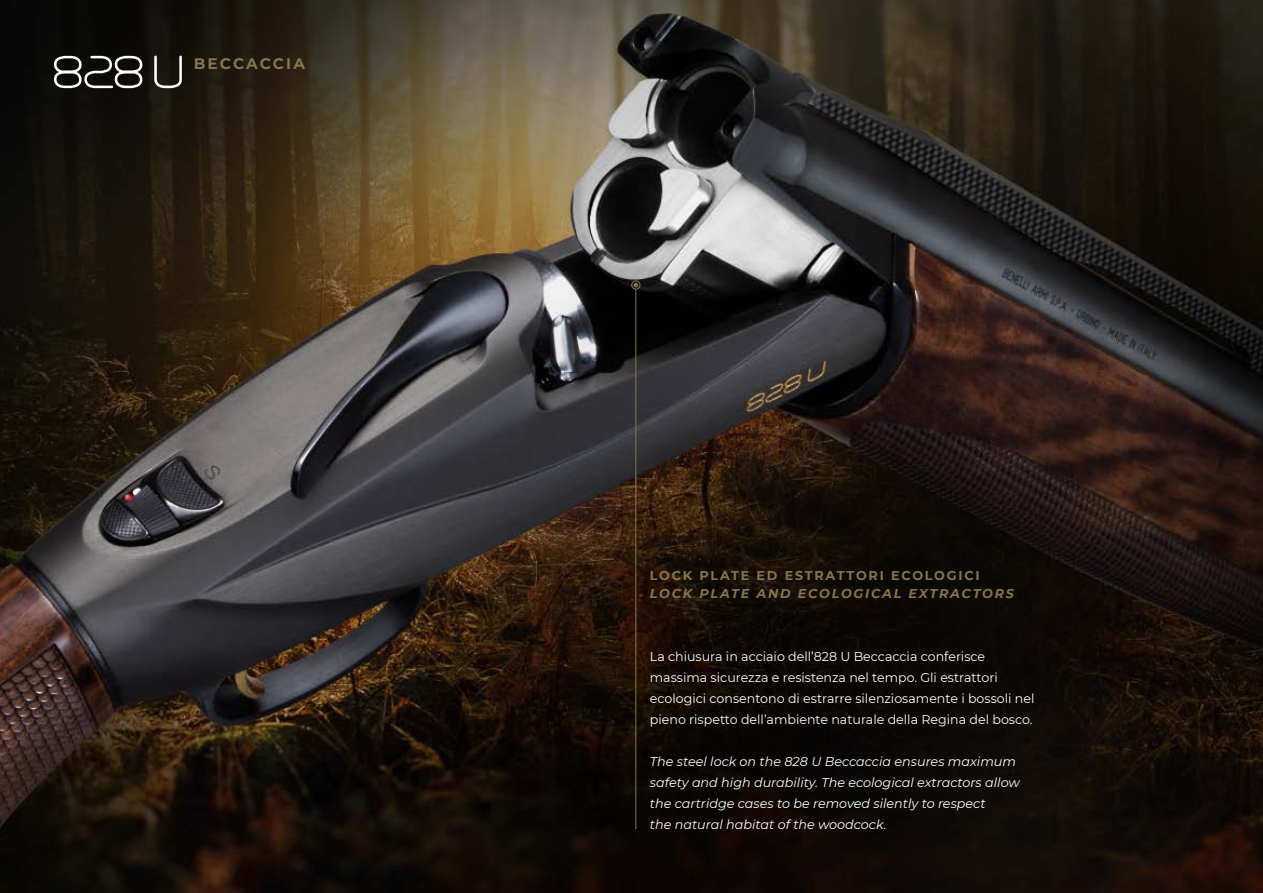
<style>
.page{position:relative;width:1263px;height:893px;background:#fff}
.page>*{position:absolute;margin:0;border:0;box-sizing:border-box;transform-origin:0 0}
.t1{font:700 15.3px "Montserrat";letter-spacing:.135em;color:#85754e}
.t2{font:12.75px/21px "Montserrat";color:#fff}
.t3{font:italic 12.75px/21px "Montserrat";color:#fff}
.t4{font:italic 700 12.75px "Montserrat";letter-spacing:.14em;color:#85754e}
.t5{font:700 12.75px "Montserrat";letter-spacing:.14em;color:#85754e}
</style>
<div class="page">
<img style="left:0;top:0;width:1263px;height:893px">
<svg style="left:153px;top:54px;width:30px;height:35px"></svg>
<svg style="left:53px;top:55px;width:91px;height:34px"></svg>
<hr style="left:636px;top:289px;width:1px;height:540px;background:#85754e">
<svg style="left:633px;top:283px;width:5px;height:4px"></svg>
<div style="left:631px;top:281px;width:9px;height:8px;border:1px solid #85754e;border-radius:50%"></div>
<p class="t1" style="left:194px;top:52px;width:113px">BECCACCIA</p>
<p class="t5" style="left:650px;top:566px;width:331px">LOCK PLATE ED ESTRATTORI ECOLOGICI</p>
<p class="t4" style="left:650px;top:584px;width:366px">LOCK PLATE AND ECOLOGICAL EXTRACTORS</p>
<p class="t2" style="left:650px;top:646px;width:386px">La chiusura in acciaio dell’828 U Beccaccia conferisce massima sicurezza e resistenza nel tempo. Gli estrattori ecologici consentono di estrarre silenziosamente i bossoli nel pieno rispetto dell’ambiente naturale della Regina del bosco.</p>
<p class="t3" style="left:650px;top:751px;width:371px">The steel lock on the 828 U Beccaccia ensures maximum safety and high durability. The ecological extractors allow the cartridge cases to be removed silently to respect<br>the natural habitat of the woodcock.</p>
</div>
